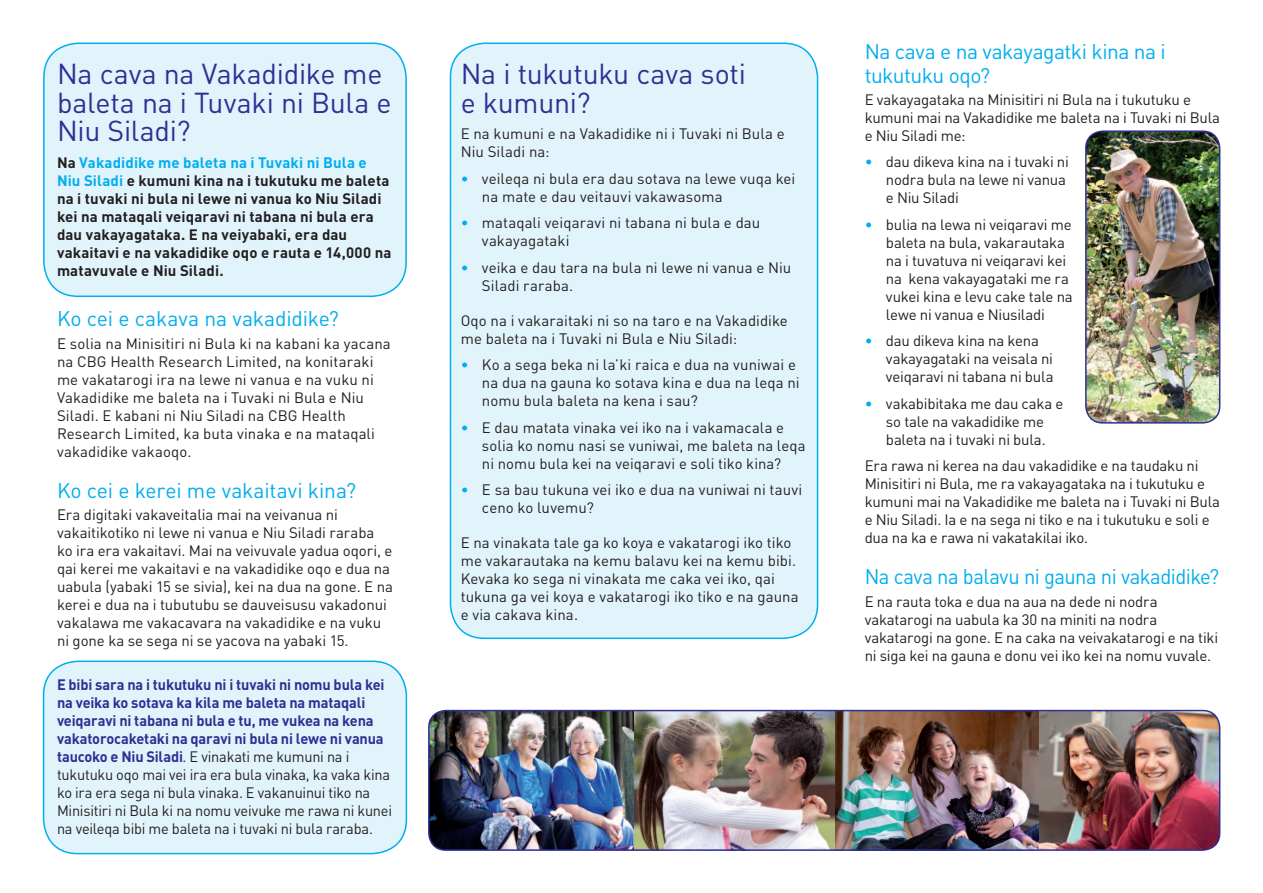
<style>
.page{position:relative;width:1263px;height:893px;background:#fff}
.page>*{position:absolute;margin:0;border:0;box-sizing:border-box;transform-origin:0 0}
.QuestionA{font:28.5px/28.5px "DIN";letter-spacing:-.01em;color:#2e3092}
.QuestionB{font:21px/24px "DIN";letter-spacing:-.015em;color:#00aeef}
.QuestionB-2{font:21px "DIN";letter-spacing:-.015em;color:#00aeef;scale:.96 1}
.Body{font:15px/18px "DIN";letter-spacing:-.005em;color:#231f20}
.Body_indent{font:15px/18px "DIN";letter-spacing:.005em;color:#231f20}
.Body_indent-2{font:15px/18px "DIN";letter-spacing:-.015em;color:#231f20}
.Body-2{font:700 15px/18px "DIN";letter-spacing:.01em;color:#231f20}
.s1{color:#00aeef}
.s2{font-weight:700;color:#2e3092}
</style>
<div class="page">
<div style="left:44px;top:661px;width:362px;height:193px;background:#e1f4fc;border-radius:34px"></div>
<div style="left:43px;top:660px;width:364px;height:194px;border:2px solid #00aeef;border-radius:34px"></div>
<div style="left:44px;top:43px;width:362px;height:253px;background:#e1f4fc;border-radius:34px"></div>
<div style="left:43px;top:43px;width:364px;height:254px;border:2px solid #00aeef;border-radius:34px"></div>
<div style="left:450px;top:43px;width:367px;height:595px;background:#e1f4fc;border-radius:34px"></div>
<div style="left:450px;top:43px;width:368px;height:596px;border:2px solid #00aeef;border-radius:34px"></div>
<img style="left:1086px;top:131px;width:134px;height:290px">
<div style="left:1085px;top:130px;width:135px;height:294px;border:2px solid #2e3092;border-radius:17px"></div>
<img style="left:1038px;top:711px;width:182px;height:139px">
<img style="left:835px;top:713px;width:203px;height:135px">
<img style="left:634px;top:713px;width:201px;height:135px">
<img style="left:429px;top:711px;width:205px;height:139px">
<div style="left:428px;top:710px;width:792px;height:141px;border:2px solid #2e3092;border-radius:17px"></div>
<p class="QuestionA" style="left:57px;top:60px;width:336px">Na cava na Vakadidike me baleta na i Tuvaki ni Bula e<br>Niu Siladi?</p>
<p class="Body-2" style="left:57px;top:153px;width:336px">Na <span class="s1">Vakadidike me baleta na i Tuvaki ni Bula e Niu Siladi</span> e kumuni kina na i tukutuku me baleta na i tuvaki ni bula ni lewe ni vanua ko Niu Siladi kei na mataqali veiqaravi ni tabana ni bula era dau vakayagataka. E na veiyabaki, era dau vakaitavi e na vakadidike oqo e rauta e 14,000 na matavuvale e Niu Siladi.</p>
<p class="QuestionB" style="left:57px;top:307px;width:283px">Ko cei e cakava na vakadidike?</p>
<p class="Body" style="left:57px;top:334px;width:335px">E solia na Minisitiri ni Bula ki na kabani ka yacana na CBG Health Research Limited, na konitaraki me vakatarogi ira na lewe ni vanua e na vuku ni Vakadidike me baleta na i Tuvaki ni Bula e Niu Siladi. E kabani ni Niu Siladi na CBG Health Research Limited, ka buta vinaka e na mataqali vakadidike vakaoqo.</p>
<p class="QuestionB" style="left:57px;top:478px;width:301px">Ko cei e kerei me vakaitavi kina?</p>
<p class="Body" style="left:57px;top:506px;width:337px">Era digitaki vakaveitalia mai na veivanua ni vakaitikotiko ni lewe ni vanua e Niu Siladi raraba ko ira era vakaitavi. Mai na veivuvale yadua oqori, e qai kerei me vakaitavi e na vakadidike oqo e dua na uabula (yabaki 15 se sivia), kei na dua na gone. E na kerei e dua na i tubutubu se dauveisusu vakadonui vakalawa me vakacavara na vakadidike e na vuku ni gone ka se sega ni se yacova na yabaki 15.</p>
<p class="Body" style="left:57px;top:675px;width:337px"><span class="s2">E bibi sara na i tukutuku ni i tuvaki ni nomu bula kei na veika ko sotava ka kila me baleta na mataqali veiqaravi ni tabana ni bula e tu, me vukea na kena vakatorocaketaki na qaravi ni bula ni lewe ni vanua taucoko e Niu Siladi</span>. E vinakati me kumuni na i tukutuku oqo mai vei ira era bula vinaka, ka vaka kina ko ira era sega ni bula vinaka. E vakanuinui tiko na Minisitiri ni Bula ki na nomu veivuke me rawa ni kunei na veileqa bibi me baleta na i tuvaki ni bula raraba.</p>
<p class="QuestionA" style="left:461px;top:60px;width:287px">Na i tukutuku cava soti e kumuni?</p>
<p class="Body" style="left:461px;top:125px;width:326px">E na kumuni e na Vakadidike ni i Tuvaki ni Bula e<br>Niu Siladi na:</p>
<p class="Body_indent" style="left:482px;top:169px;width:315px;text-indent:-21px"><span class="s1">•</span> veileqa ni bula era dau sotava na lewe vuqa kei na mate e dau veitauvi vakawasoma</p>
<p class="Body_indent" style="left:482px;top:214px;width:280px;text-indent:-21px"><span class="s1">•</span> mataqali veiqaravi ni tabana ni bula e dau vakayagataki</p>
<p class="Body_indent" style="left:482px;top:259px;width:311px;text-indent:-21px"><span class="s1">•</span> veika e dau tara na bula ni lewe ni vanua e Niu<br>Siladi raraba.</p>
<p class="Body" style="left:461px;top:312px;width:329px">Oqo na i vakaraitaki ni so na taro e na Vakadidike me baleta na i Tuvaki ni Bula e Niu Siladi:</p>
<p class="Body_indent" style="left:482px;top:356px;width:319px;text-indent:-21px"><span class="s1">•</span> Ko a sega beka ni la’ki raica e dua na vuniwai e na dua na gauna ko sotava kina e dua na leqa ni nomu bula baleta na kena i sau?</p>
<p class="Body_indent" style="left:482px;top:419px;width:325px;text-indent:-21px"><span class="s1">•</span> E dau matata vinaka vei iko na i vakamacala e solia ko nomu nasi se vuniwai, me baleta na leqa ni nomu bula kei na veiqaravi e soli tiko kina?</p>
<p class="Body_indent" style="left:482px;top:481px;width:322px;text-indent:-21px"><span class="s1">•</span> E sa bau tukuna vei iko e dua na vuniwai ni tauvi ceno ko luvemu?</p>
<p class="Body" style="left:461px;top:534px;width:339px">E na vinakata tale ga ko koya e vakatarogi iko tiko me vakarautaka na kemu balavu kei na kemu bibi.<br>Kevaka ko sega ni vinakata me caka vei iko, qai tukuna ga vei koya e vakatarogi iko tiko e na gauna e via cakava kina.</p>
<p class="QuestionB" style="left:865px;top:39px;width:303px">Na cava e na vakayagatki kina na i tukutuku oqo?</p>
<p class="Body" style="left:865px;top:91px;width:357px">E vakayagataka na Minisitiri ni Bula na i tukutuku e kumuni mai na Vakadidike me baleta na i Tuvaki ni Bula e Niu Siladi me:</p>
<p class="Body_indent-2" style="left:886px;top:153px;width:184px;text-indent:-21px"><span class="s1">•</span> dau dikeva kina na i tuvaki ni nodra bula na lewe ni vanua e Niu Siladi</p>
<p class="Body_indent-2" style="left:886px;top:216px;width:188px;text-indent:-21px"><span class="s1">•</span> bulia na lewa ni veiqaravi me baleta na bula, vakarautaka na i tuvatuva ni veiqaravi kei na kena vakayagataki me ra vukei kina e levu cake tale na lewe ni vanua e Niusiladi</p>
<p class="Body_indent-2" style="left:886px;top:332px;width:169px;text-indent:-21px"><span class="s1">•</span> dau dikeva kina na kena vakayagataki na veisala ni veiqaravi ni tabana ni bula</p>
<p class="Body_indent-2" style="left:865px;top:395px;width:200px;text-align:center"><span class="s1">•</span> vakabibitaka me dau caka e so tale na vakadidike me baleta na i tuvaki ni bula.</p>
<p class="Body" style="left:865px;top:457px;width:357px">Era rawa ni kerea na dau vakadidike e na taudaku ni Minisitiri ni Bula, me ra vakayagataka na i tukutuku e kumuni mai na Vakadidike me baleta na i Tuvaki ni Bula e Niu Siladi. Ia e na sega ni tiko e na i tukutuku e soli e dua na ka e rawa ni vakatakilai iko.</p>
<p class="QuestionB-2" style="left:865px;top:565px;width:371px">Na cava na balavu ni gauna ni vakadidike?</p>
<p class="Body" style="left:865px;top:592px;width:355px">E na rauta toka e dua na aua na dede ni nodra vakatarogi na uabula ka 30 na miniti na nodra vakatarogi na gone. E na caka na veivakatarogi e na tiki ni siga kei na gauna e donu vei iko kei na nomu vuvale.</p>
</div>
